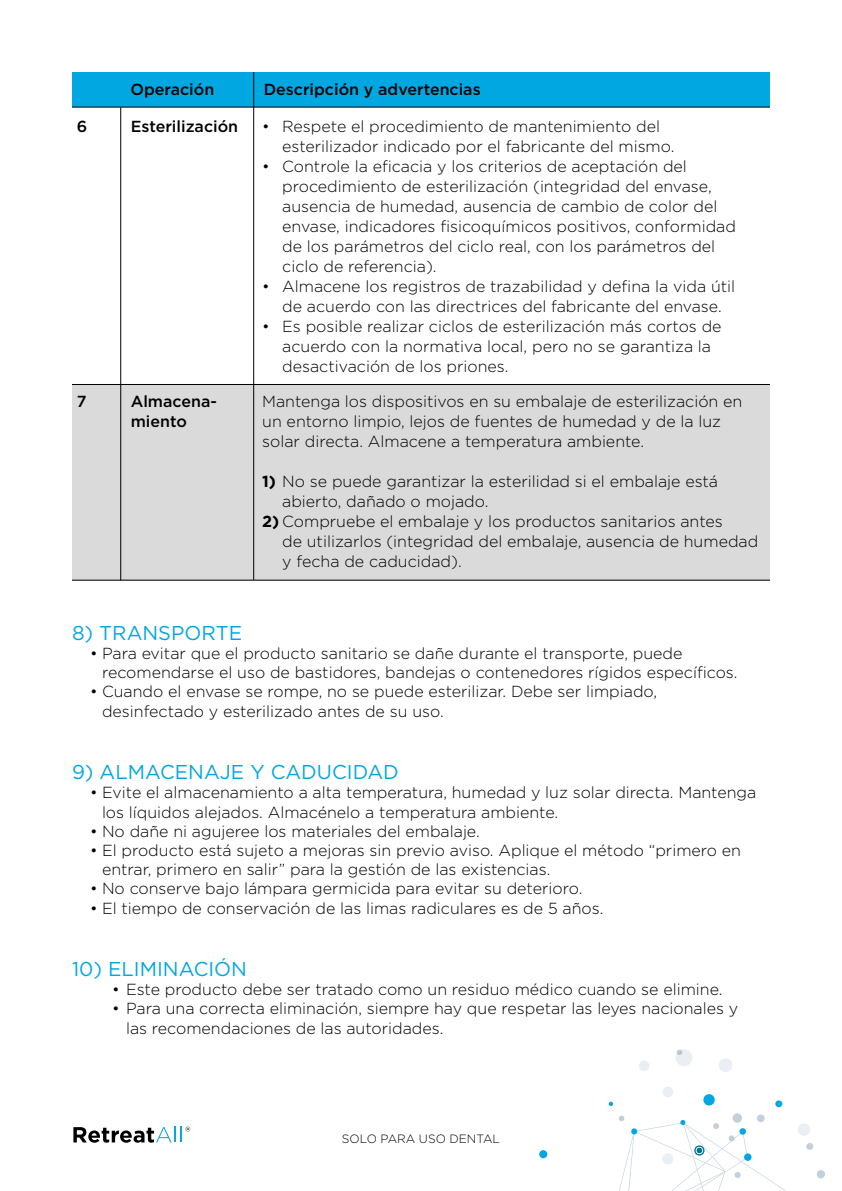
<style>
.page{position:relative;width:842px;height:1191px;background:#fff}
.page>*{position:absolute;margin:0;border:0;box-sizing:border-box;transform-origin:0 0}
.t1{font:20px "Gotham";color:#00a7e1}
.t2{font:300 16px/20px "Gotham";color:#000}
.t3{font:500 16px/20px "Gotham";color:#000}
.t4{font:300 12px "Gotham";color:#000}
.s1{font-weight:700}
</style>
<div class="page">
<div style="left:703px;top:1094px;width:12px;height:11px;background:#00a7e2;border-radius:50%"></div>
<svg style="left:609px;top:1101px;width:4px;height:5px"></svg>
<div style="left:539px;top:1150px;width:8px;height:8px;background:#00a7e2;border-radius:50%"></div>
<div style="left:775px;top:1100px;width:7px;height:7px;background:#00a7e2;border-radius:50%"></div>
<svg style="left:806px;top:1143px;width:7px;height:7px"></svg>
<svg style="left:816px;top:1170px;width:9px;height:8px"></svg>
<svg style="left:619px;top:1113px;width:167px;height:78px"></svg>
<div style="left:719px;top:1058px;width:13px;height:14px;background:#eaeff4;border-radius:7px"></div>
<div style="left:639px;top:1060px;width:10px;height:11px;background:#eaeff4;border-radius:5px"></div>
<div style="left:662px;top:1086px;width:11px;height:11px;background:#eaeff4;border-radius:5px"></div>
<svg style="left:676px;top:1049px;width:16px;height:17px"></svg>
<div style="left:662px;top:1153px;width:11px;height:11px;background:#eaeff4;border-radius:6px"></div>
<div style="left:798px;top:1123px;width:12px;height:12px;background:#eaeff4;border-radius:6px"></div>
<svg style="left:73px;top:1126px;width:117px;height:16px"></svg>
<div style="left:72px;top:385px;width:698px;height:195px;background:#dadada"></div>
<div style="left:72px;top:72px;width:698px;height:35px;background:#00a7e1"></div>
<hr style="left:72px;top:107px;width:698px;height:1px;background:#000">
<hr style="left:72px;top:384px;width:698px;height:1px;background:#000">
<hr style="left:72px;top:580px;width:698px;height:1px;background:#000">
<hr style="left:253px;top:72px;width:1px;height:508px;background:#000">
<hr style="left:120px;top:107px;width:1px;height:473px;background:#000">
<p class="t3" style="left:131px;top:79px;width:85px">Operación</p>
<p class="t3" style="left:264px;top:79px;width:219px">Descripción y advertencias</p>
<p class="t3" style="left:77px;top:116px;width:12px">6</p>
<p class="t3" style="left:131px;top:116px;width:109px">Esterilización</p>
<p class="t3" style="left:77px;top:391px;width:11px">7</p>
<p class="t3" style="left:131px;top:391px;width:88px">Almacena&shy;miento</p>
<p class="t2" style="left:282px;top:115px;width:394px;text-indent:-20px">• Respete el procedimiento de mantenimiento del esterilizador indicado por el fabricante del mismo.</p>
<p class="t2" style="left:282px;top:155px;width:455px;text-indent:-20px">• Controle la eficacia y los criterios de aceptación del procedimiento de esterilización (integridad del envase, ausencia de humedad, ausencia de cambio de color del envase, indicadores fisicoquímicos positivos, conformidad de los parámetros del ciclo real, con los parámetros del ciclo de referencia).</p>
<p class="t2" style="left:262px;top:275px;width:474px;text-align:center">• Almacene los registros de trazabilidad y defina la vida útil de acuerdo con las directrices del fabricante del envase.</p>
<p class="t2" style="left:282px;top:315px;width:441px;text-indent:-20px">• Es posible realizar ciclos de esterilización más cortos de acuerdo con la normativa local, pero no se garantiza la desactivación de los priones.</p>
<p class="t2" style="left:262px;top:390px;width:482px">Mantenga los dispositivos en su embalaje de esterilización en un entorno limpio, lejos de fuentes de humedad y de la luz solar directa. Almacene a temperatura ambiente.</p>
<p class="t2" style="left:282px;top:470px;width:437px;text-indent:-20px"><span class="s1">1)</span> No se puede garantizar la esterilidad si el embalaje está abierto, dañado o mojado.</p>
<p class="t2" style="left:282px;top:510px;width:478px;text-indent:-20px"><span class="s1">2)</span> Compruebe el embalaje y los productos sanitarios antes<br>de utilizarlos (integridad del embalaje, ausencia de humedad y fecha de caducidad).</p>
<p class="t1" style="left:72px;top:620px;width:172px">8) TRANSPORTE</p>
<p class="t2" style="left:102px;top:643px;width:637px;line-height:19.2px;text-indent:-12px">• Para evitar que el producto sanitario se dañe durante el transporte, puede recomendarse el uso de bastidores, bandejas o contenedores rígidos específicos.</p>
<p class="t2" style="left:102px;top:682px;width:557px;line-height:19.2px;text-indent:-12px">• Cuando el envase se rompe, no se puede esterilizar. Debe ser limpiado, desinfectado y esterilizado antes de su uso.</p>
<p class="t1" style="left:72px;top:759px;width:328px">9) ALMACENAJE Y CADUCIDAD</p>
<p class="t2" style="left:102px;top:782px;width:656px;line-height:19.2px;text-indent:-12px">• Evite el almacenamiento a alta temperatura, humedad y luz solar directa. Mantenga los líquidos alejados. Almacénelo a temperatura ambiente.</p>
<p class="t2" style="left:90px;top:820px;width:391px">• No dañe ni agujeree los materiales del embalaje.</p>
<p class="t2" style="left:102px;top:840px;width:641px;line-height:19.2px;text-indent:-12px">• El producto está sujeto a mejoras sin previo aviso. Aplique el método “primero en entrar, primero en salir” para la gestión de las existencias.</p>
<p class="t2" style="left:90px;top:878px;width:494px">• No conserve bajo lámpara germicida para evitar su deterioro.</p>
<p class="t2" style="left:90px;top:897px;width:515px">• El tiempo de conservación de las limas radiculares es de 5 años.</p>
<p class="t1" style="left:72px;top:956px;width:177px">10) ELIMINACIÓN</p>
<p class="t2" style="left:112px;top:979px;width:612px">• Este producto debe ser tratado como un residuo médico cuando se elimine.</p>
<p class="t2" style="left:126px;top:998px;width:614px;line-height:19.2px;text-indent:-14px">• Para una correcta eliminación, siempre hay que respetar las leyes nacionales y las recomendaciones de las autoridades.</p>
<p class="t4" style="left:342px;top:1130px;width:160px">SOLO PARA USO DENTAL</p>
</div>
